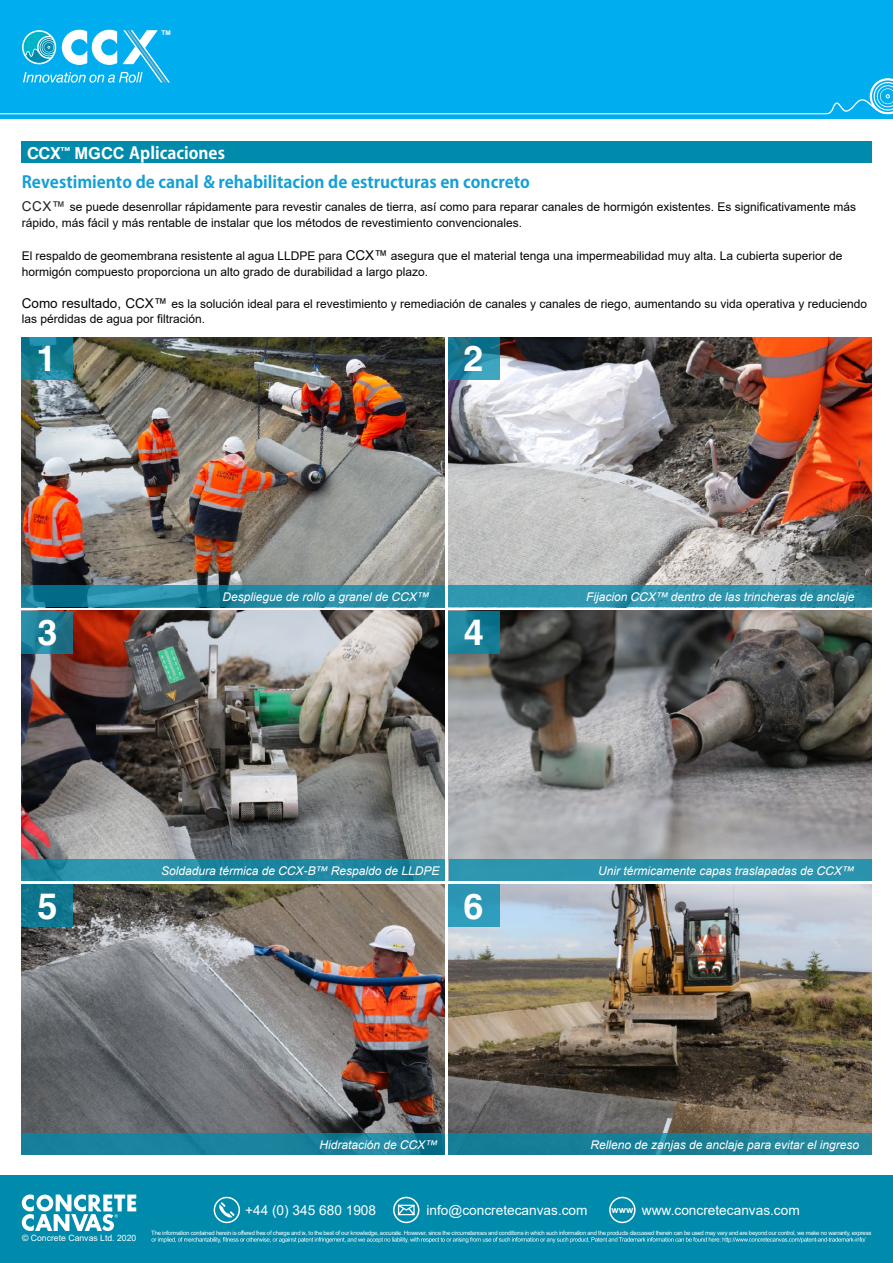
<style>
.page{position:relative;width:893px;height:1263px;background:#fff}
.page>*{position:absolute;margin:0;border:0;box-sizing:border-box;transform-origin:0 0}
.t1{font:700 36px "Helvetica World";color:#fff}
.t2{font:700 16.5px/28.8px "Adobe Gothic Std";color:#159fd7}
.t3{font:13.65px "Arial";color:#fff}
.t4{font:12px/16.4px "Arial";color:#040503}
.t5{font:italic 12px "Arial";color:#fff}
.t6{font:8.7px "Arial";color:#fff}
.t7{font:700 6.45px "Arial";color:#fff}
.t8{font:6px "Arial";letter-spacing:-.04em;color:#fff}
.s1{font-family:"Helvetica World";color:#fff}
.s2{font-family:"Arial";color:#fff}
.s3{color:#fff}
.s4{font-size:13.5px;color:#231f20}
.s5{font-size:13.5px}
.s6{font-family:"Helvetica World"}
.s7{font-weight:700;font-size:9.3px}
</style>
<div class="page">
<div style="left:21px;top:141px;width:851px;height:22px;background:#008aac"></div>
<div style="left:0;top:0;width:893px;height:119px;background:#00aeef"></div>
<div style="left:0;top:1175px;width:893px;height:88px;background:#008aac"></div>
<svg style="left:151px;top:1237px;width:715px;height:6px"></svg>
<div style="left:214px;top:1197px;width:26px;height:26px;border:1px solid #fff;border-radius:50%"></div>
<svg style="left:217px;top:1202px;width:18px;height:17px"></svg>
<div style="left:609px;top:1197px;width:27px;height:26px;border:1px solid #fff;border-radius:50%"></div>
<div style="left:393px;top:1197px;width:26px;height:26px;border:1px solid #fff;border-radius:50%"></div>
<svg style="left:397px;top:1203px;width:19px;height:13px"></svg>
<svg style="left:22px;top:1194px;width:114px;height:37px"></svg>
<svg style="left:0;top:29px;width:893px;height:86px;background:#0cb1ef"></svg>
<img style="left:21px;top:337px;width:423px;height:249px">
<img style="left:448px;top:337px;width:423px;height:249px">
<img style="left:21px;top:611px;width:424px;height:249px">
<img style="left:449px;top:611px;width:423px;height:270px">
<img style="left:21px;top:885px;width:423px;height:248px">
<img style="left:448px;top:885px;width:424px;height:270px">
<svg style="left:21px;top:1133px;width:423px;height:22px;background:#19809b"></svg>
<svg style="left:21px;top:586px;width:423px;height:21px;background:#1f87a0"></svg>
<svg style="left:448px;top:586px;width:423px;height:21px;background:#2c93ac"></svg>
<svg style="left:21px;top:860px;width:424px;height:21px;background:#2189a3"></svg>
<div style="left:449px;top:860px;width:422px;height:21px;background:#2d94ae"></div>
<div style="left:449px;top:1133px;width:423px;height:22px;background:linear-gradient(to right,#137b96,#25869a)"></div>
<svg style="left:21px;top:337px;width:51px;height:42px;background:#157e95"></svg>
<svg style="left:448px;top:337px;width:51px;height:42px;background:#1f819c"></svg>
<svg style="left:21px;top:611px;width:51px;height:42px;background:#1f7b94"></svg>
<div style="left:449px;top:611px;width:51px;height:42px;background:linear-gradient(to right,#288fa8,#09718b)"></div>
<div style="left:21px;top:885px;width:51px;height:42px;background:#10768e"></div>
<div style="left:448px;top:885px;width:52px;height:42px;background:#2d99b8"></div>
<p class="t7" style="left:162px;top:28px;width:11px">TM</p>
<h2 class="t2" style="left:22px;top:139px;width:510px;text-indent:5px"><span class="s1">CCX</span><sup>™</sup> <span class="s2">MG</span><span class="s1">C</span><span class="s2">C</span> <span class="s3">Aplicaciones<br></span>Revestimiento de canal &amp; rehabilitacion de estructuras en concreto</h2>
<p class="t4" style="left:22px;top:199px;width:836px"><span class="s4">CCX™</span> se puede desenrollar rápidamente para revestir canales de tierra, así como para reparar canales de hormigón existentes. Es significativamente más rápido, más fácil y más rentable de instalar que los métodos de revestimiento convencionales.</p>
<p class="t4" style="left:22px;top:248px;width:822px;line-height:15.8px">El respaldo de geomembrana resistente al agua LLDPE para <span class="s5">CCX™</span> asegura que el material tenga una impermeabilidad muy alta. La cubierta superior de hormigón compuesto proporciona un alto grado de durabilidad a largo plazo.</p>
<p class="t4" style="left:22px;top:297px;width:847px;line-height:14.4px"><span class="s5">Como resultado, CCX™</span> es la solución ideal para el revestimiento y remediación de canales y canales de riego, aumentando su vida operativa y reduciendo las pérdidas de agua por filtración.</p>
<h1 class="t1" style="left:36px;top:338px;width:22px">1</h1>
<h1 class="t1" style="left:463px;top:338px;width:22px">2</h1>
<p class="t5" style="left:222px;top:589px;width:208px">Despliegue de rollo a granel de <span class="s6">CCX™</span></p>
<p class="t5" style="left:586px;top:589px;width:270px">Fijacion <span class="s6">CCX™</span> dentro de las trincheras de anclaje</p>
<h1 class="t1" style="left:37px;top:612px;width:22px">3</h1>
<h1 class="t1" style="left:463px;top:612px;width:22px">4</h1>
<p class="t5" style="left:161px;top:863px;width:280px">Soldadura térmica de <span class="s6">CCX-B™</span> Respaldo de LLDPE</p>
<p class="t5" style="left:598px;top:863px;width:258px">Unir térmicamente capas traslapadas de <span class="s6">CCX™</span></p>
<h1 class="t1" style="left:37px;top:885px;width:22px">5</h1>
<h1 class="t1" style="left:463px;top:885px;width:22px">6</h1>
<p class="t5" style="left:320px;top:1137px;width:119px">Hidratación de <span class="s6">CCX™</span></p>
<p class="t5" style="left:590px;top:1137px;width:270px">Relleno de zanjas de anclaje para evitar el ingreso</p>
<p class="t6" style="left:22px;top:1232px;width:116px">© Concrete Canvas Ltd. 2020</p>
<p class="t3" style="left:245px;top:1201px;width:132px">+44 (0) 345 680 1908</p>
<p class="t3" style="left:426px;top:1201px;width:163px">info@concretecanvas.com</p>
<p class="t3" style="left:611px;top:1201px;width:190px"><span class="s7">www</span> www.concretecanvas.com</p>
<p class="t8" style="left:151px;top:1228px;width:722px">The information contained herein is offered free of charge and is, to the best of our knowledge, accurate. However, since the circumstances and conditions in which such information and the products discussed therein can be used may vary and are beyond our control, we make no warranty, express</p>
</div>
